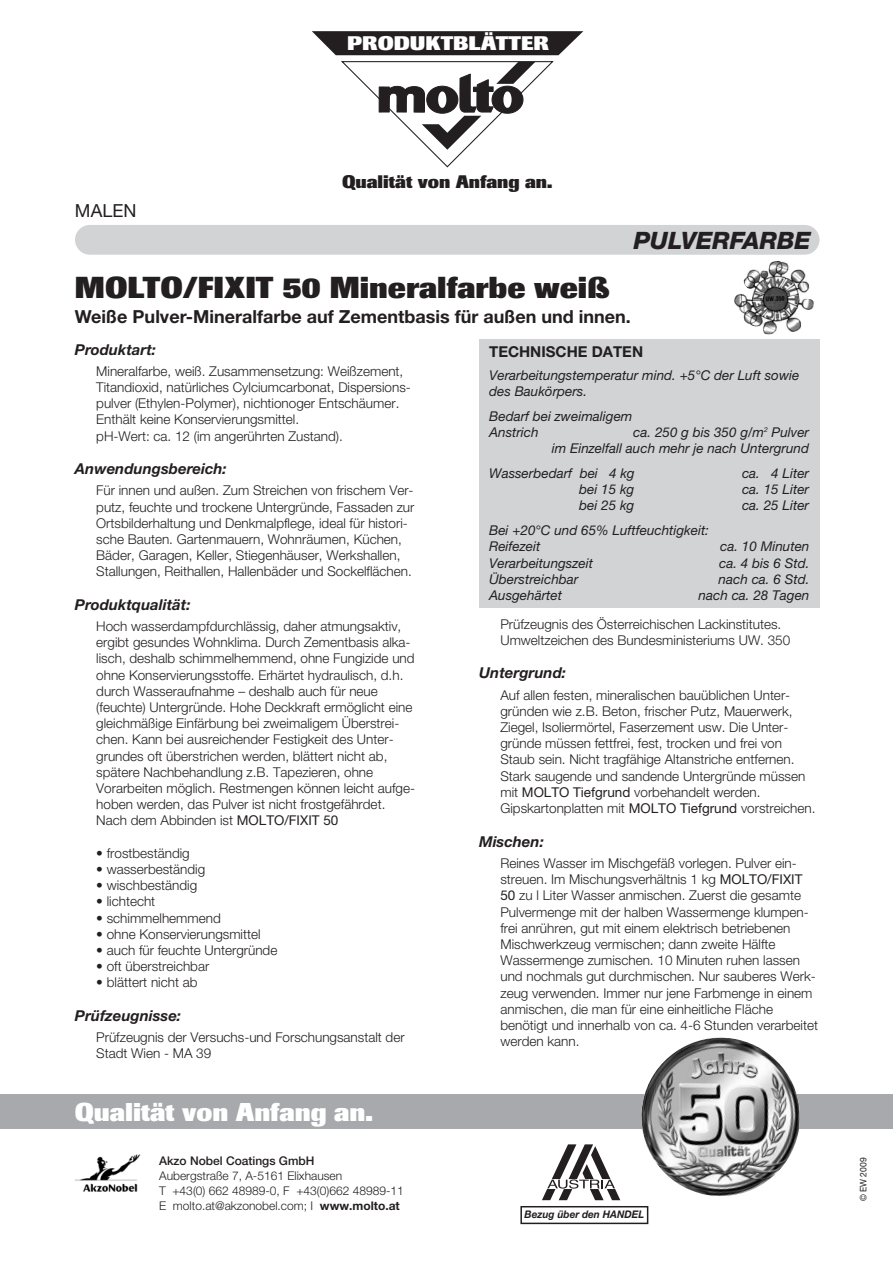
<style>
.page{position:relative;width:893px;height:1263px;background:#fff}
.page>*{position:absolute;margin:0;border:0;box-sizing:border-box;transform-origin:0 0}
.t1{font:800 30px "Imago BQ";color:#231f20}
.t2{font:800 25.5px "Imago BQ";color:#fff}
.t3{font:italic 800 24px "Helvetica Neue";color:#231f20}
.t4{font:800 19.5px "Imago BQ";color:#fff;scale:1.1 1}
.t5{font:700 18px "Helvetica Neue";color:#231f20}
.t6{font:800 18px "Imago BQ";color:#231f20}
.t7{font:18px "Helvetica Neue";color:#231f20}
.t8{font:italic 700 15px "Helvetica Neue";color:#231f20}
.t9{font:700 15px "Helvetica Neue";color:#231f20}
.t10{font:300 13.5px/16.2px "Helvetica Neue";color:#231f20}
.t11{font:italic 13.5px/16.2px "Helvetica Neue";color:#231f20}
.t12{font:300 12px/15px "Helvetica Neue";color:#231f20}
.t13{font:500 12px "Helvetica Neue";color:#231f20}
.t14{font:italic 700 10.5px "Helvetica Neue";color:#231f20;scale:.95 1}
.t15{font:9px "Helvetica Neue";color:#231f20;scale:.95 1}
.s1{font-weight:400}
.s2{font-weight:700}
</style>
<div class="page">
<svg style="left:542px;top:1144px;width:78px;height:56px"></svg>
<div style="left:520px;top:1206px;width:128px;height:18px;border:2px solid #231f20"></div>
<div style="left:1px;top:1094px;width:891px;height:34px;background:#a7a9ac"></div>
<div style="left:75px;top:225px;width:744px;height:30px;background:#d1d3d4;border-radius:15px"></div>
<svg style="left:312px;top:31px;width:271px;height:137px"></svg>
<div style="left:479px;top:339px;width:340px;height:269px;background:#d1d3d4"></div>
<img style="left:75px;top:1154px;width:66px;height:38px">
<img style="left:734px;top:261px;width:80px;height:74px">
<img style="left:635px;top:1037px;width:171px;height:159px">
<h3 class="t4" style="left:347px;top:36px;width:185px">PRODUKTBLÄTTER</h3>
<h3 class="t7" style="left:75px;top:204px;width:63px">MALEN</h3>
<h3 class="t6" style="left:342px;top:175px;width:212px">Qualität von Anfang an.</h3>
<h3 class="t3" style="left:634px;top:232px;width:179px">PULVERFARBE</h3>
<h1 class="t1" style="left:75px;top:276px;width:535px">MOLTO/FIXIT 50 Mineralfarbe weiß</h1>
<h3 class="t5" style="left:75px;top:310px;width:557px">Weiße Pulver-Mineralfarbe auf Zementbasis für außen und innen.</h3>
<p class="t8" style="left:75px;top:344px;width:83px">Produktart:</p>
<p class="t10" style="left:96px;top:364px;width:316px">Mineralfarbe, weiß. Zusammensetzung: Weißzement, Titandioxid, natürliches Cylciumcarbonat, Dispersions&shy;pulver (Ethylen-Polymer), nichtionoger Entschäumer.<br>Enthält keine Konservierungsmittel.<br>pH-Wert: ca. 12 (im angerührten Zustand).</p>
<p class="t8" style="left:75px;top:463px;width:153px">Anwendungsbereich:</p>
<p class="t10" style="left:96px;top:484px;width:320px">Für innen und außen. Zum Streichen von frischem Ver&shy;putz, feuchte und trockene Untergründe, Fassaden zur Ortsbilderhaltung und Denkmalpflege, ideal für histori&shy;sche Bauten. Gartenmauern, Wohnräumen, Küchen, Bäder, Garagen, Keller, Stiegenhäuser, Werkshallen, Stallungen, Reithallen, Hallenbäder und Sockelflächen.</p>
<p class="t8" style="left:75px;top:599px;width:117px">Produktqualität:</p>
<p class="t10" style="left:96px;top:619px;width:320px">Hoch wasserdampfdurchlässig, daher atmungsaktiv, ergibt gesundes Wohnklima. Durch Zementbasis alka&shy;lisch, deshalb schimmelhemmend, ohne Fungizide und ohne Konservierungsstoffe. Erhärtet hydraulisch, d.h. durch Wasseraufnahme – deshalb auch für neue (feuchte) Untergründe. Hohe Deckkraft ermöglicht eine gleichmäßige Einfärbung bei zweimaligem Überstrei&shy;chen. Kann bei ausreichender Festigkeit des Unter&shy;grundes oft überstrichen werden, blättert nicht ab, spätere Nachbehandlung z.B. Tapezieren, ohne Vorarbeiten möglich. Restmengen können leicht aufge&shy;hoben werden, das Pulver ist nicht frostgefährdet.<br>Nach dem Abbinden ist <span class="s1">MOLTO/FIXIT 50</span></p>
<p class="t10" style="left:96px;top:846px;width:95px">• frostbeständig</p>
<p class="t10" style="left:96px;top:862px;width:110px">• wasserbeständig</p>
<p class="t10" style="left:96px;top:879px;width:102px">• wischbeständig</p>
<p class="t10" style="left:96px;top:895px;width:60px">• lichtecht</p>
<p class="t10" style="left:96px;top:911px;width:126px">• schimmelhemmend</p>
<p class="t10" style="left:96px;top:927px;width:166px">• ohne Konservierungsmittel</p>
<p class="t10" style="left:96px;top:943px;width:183px">• auch für feuchte Untergründe</p>
<p class="t10" style="left:96px;top:960px;width:114px">• oft überstreichbar</p>
<p class="t10" style="left:96px;top:976px;width:103px">• blättert nicht ab</p>
<p class="t8" style="left:75px;top:1010px;width:108px">Prüfzeugnisse:</p>
<p class="t10" style="left:96px;top:1030px;width:310px">Prüfzeugnis der Versuchs-und Forschungsanstalt der<br>Stadt Wien - MA 39</p>
<h2 class="t2" style="left:75px;top:1102px;width:299px">Qualität von Anfang an.</h2>
<p class="t13" style="left:159px;top:1157px;width:157px">Akzo Nobel Coatings GmbH</p>
<p class="t12" style="left:159px;top:1170px;width:246px">Aubergstraße 7, A-5161 Elixhausen<br>T +43(0) 662 48989-0, F +43(0)662 48989-11<br>E molto.at@akzonobel.com; I <span class="s2">www.molto.at</span></p>
<p class="t9" style="left:489px;top:346px;width:155px">TECHNISCHE DATEN</p>
<p class="t11" style="left:489px;top:368px;width:312px">Verarbeitungstemperatur mind. +5°C der Luft sowie des Baukörpers.</p>
<p class="t11" style="left:489px;top:409px;width:145px">Bedarf bei zweimaligem<br>Anstrich</p>
<p class="t11" style="left:552px;top:426px;width:258px;text-align:right">ca. 250 g bis 350 g/m<sup>2</sup> Pulver<br>im Einzelfall auch mehr je nach Untergrund</p>
<p class="t11" style="left:489px;top:466px;width:147px">Wasserbedarf bei 4 kg</p>
<p class="t11" style="left:742px;top:466px;width:69px">ca. 4 Liter</p>
<p class="t11" style="left:579px;top:483px;width:57px">bei 15 kg</p>
<p class="t11" style="left:742px;top:483px;width:69px">ca. 15 Liter</p>
<p class="t11" style="left:579px;top:499px;width:57px">bei 25 kg</p>
<p class="t11" style="left:742px;top:499px;width:69px">ca. 25 Liter</p>
<p class="t11" style="left:489px;top:524px;width:221px">Bei +20°C und 65% Luftfeuchtigkeit:<br>Reifezeit</p>
<p class="t11" style="left:720px;top:540px;width:91px">ca. 10 Minuten</p>
<p class="t11" style="left:489px;top:556px;width:105px">Verarbeitungszeit</p>
<p class="t11" style="left:719px;top:556px;width:92px">ca. 4 bis 6 Std.</p>
<p class="t11" style="left:489px;top:572px;width:91px">Überstreichbar</p>
<p class="t11" style="left:718px;top:572px;width:92px">nach ca. 6 Std.</p>
<p class="t11" style="left:489px;top:588px;width:74px">Ausgehärtet</p>
<p class="t11" style="left:698px;top:588px;width:112px">nach ca. 28 Tagen</p>
<p class="t10" style="left:500px;top:617px;width:291px">Prüfzeugnis des Österreichischen Lackinstitutes.<br>Umweltzeichen des Bundesministeriums UW. 350</p>
<p class="t8" style="left:479px;top:668px;width:88px">Untergrund:</p>
<p class="t10" style="left:500px;top:688px;width:316px">Auf allen festen, mineralischen bauüblichen Unter&shy;gründen wie z.B. Beton, frischer Putz, Mauerwerk, Ziegel, Isoliermörtel, Faserzement usw. Die Unter&shy;gründe müssen fettfrei, fest, trocken und frei von Staub sein. Nicht tragfähige Altanstriche entfernen.<br>Stark saugende und sandende Untergründe müssen mit <span class="s1">MOLTO Tiefgrund</span> vorbehandelt werden.<br>Gipskartonplatten mit <span class="s1">MOLTO Tiefgrund</span> vorstreichen.</p>
<p class="t8" style="left:479px;top:836px;width:66px">Mischen:</p>
<p class="t10" style="left:500px;top:856px;width:319px">Reines Wasser im Mischgefäß vorlegen. Pulver ein&shy;streuen. Im Mischungsverhältnis 1 kg <span class="s1">MOLTO/FIXIT 50</span> zu l Liter Wasser anmischen. Zuerst die gesamte Pulvermenge mit der halben Wassermenge klumpen&shy;frei anrühren, gut mit einem elektrisch betriebenen Mischwerkzeug vermischen; dann zweite Hälfte Wassermenge zumischen. 10 Minuten ruhen lassen und nochmals gut durchmischen. Nur sauberes Werk&shy;zeug verwenden. Immer nur jene Farbmenge in einem anmischen, die man für eine einheitliche Fläche benötigt und innerhalb von ca. 4-6 Stunden verarbeitet werden kann.</p>
<p class="t14" style="left:524px;top:1210px;width:127px">Bezug über den HANDEL</p>
<p class="t15" style="left:859px;top:1201px;width:48px;rotate:-90deg">© EW 2009</p>
</div>
